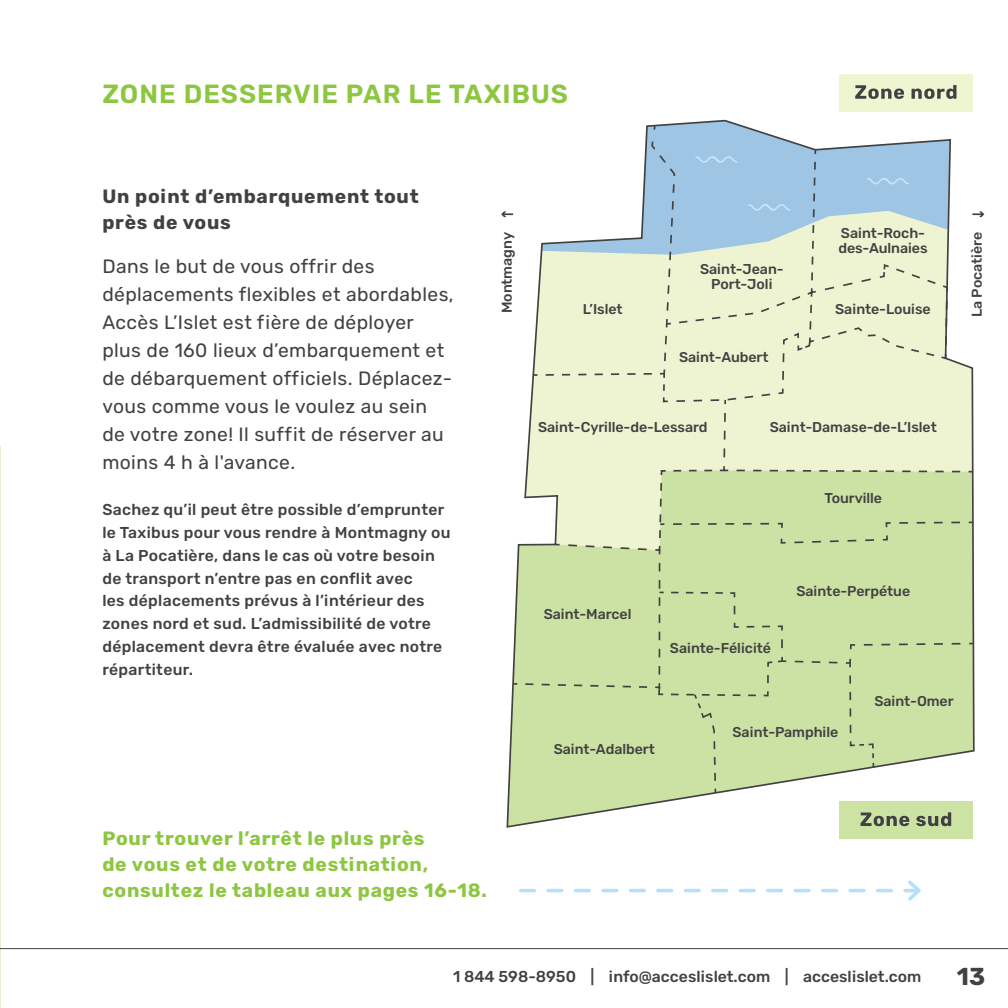
<style>
.page{position:relative;width:1008px;height:1008px;background:#fff}
.page>*{position:absolute;margin:0;border:0;box-sizing:border-box;transform-origin:0 0}
.t1{font:600 26.25px "Rubik";letter-spacing:.04em;color:#8dc640}
.t2{font:700 24.5px "Rubik";color:#414042}
.t3{font:19.25px/28px "Rubik";letter-spacing:.02em;color:#414042}
.t4{font:700 19.25px/26.2px "Rubik";letter-spacing:.04em;color:#8dc640}
.t5{font:700 19.25px/26.2px "Rubik";letter-spacing:.04em;color:#414042}
.t6{font:500 15.75px/22.8px "Rubik";letter-spacing:.02em;color:#414042}
.t7{font:500 15.75px "Rubik";color:#414042}
.t8{font:300 14.17px/15px "Rubik";letter-spacing:-.005em;color:#424142}
</style>
<div class="page">
<svg style="left:501px;top:211px;width:4px;height:6px"></svg>
<svg style="left:975px;top:211px;width:9px;height:6px"></svg>
<svg style="left:505px;top:119px;width:470px;height:709px"></svg>
<div style="left:839px;top:801px;width:134px;height:38px;background:#cce3a4"></div>
<div style="left:839px;top:74px;width:134px;height:37px;background:#eef5d1"></div>
<svg style="left:861px;top:812px;width:90px;height:14px"></svg>
<svg style="left:855px;top:85px;width:101px;height:14px"></svg>
<svg style="left:521px;top:880px;width:400px;height:21px"></svg>
<hr style="left:0;top:948px;width:1008px;height:1px;background:#414042">
<h1 class="t1" style="left:102px;top:80px;width:467px">ZONE DESSERVIE PAR LE TAXIBUS</h1>
<p class="t5" style="left:102px;top:184px;width:318px">Un point d’embarquement tout près de vous</p>
<p class="t3" style="left:102px;top:253px;width:353px">Dans le but de vous offrir des déplacements flexibles et abordables, Accès L’Islet est fière de déployer plus de 160 lieux d’embarquement et de débarquement officiels. Déplacez&shy;vous comme vous le voulez au sein de votre zone! Il suffit de réserver au moins 4 h à l'avance.</p>
<p class="t6" style="left:102px;top:499px;width:350px">Sachez qu’il peut être possible d’emprunter le Taxibus pour vous rendre à Montmagny ou à La Pocatière, dans le cas où votre besoin de transport n’entre pas en conflit avec<br>les déplacements prévus à l’intérieur des zones nord et sud. L’admissibilité de votre déplacement devra être évaluée avec notre répartiteur.</p>
<p class="t8" style="left:838px;top:225px;width:91px">Saint-Roch&shy;des-Aulnaies</p>
<p class="t8" style="left:500px;top:313px;width:82px;rotate:-90deg">Montmagny</p>
<p class="t8" style="left:970px;top:317px;width:87px;rotate:-90deg">La Pocatière</p>
<p class="t8" style="left:700px;top:262px;width:85px;text-align:center">Saint-Jean-<br>Port-Joli</p>
<p class="t8" style="left:835px;top:302px;width:97px">Sainte-Louise</p>
<p class="t8" style="left:583px;top:302px;width:41px">L’Islet</p>
<p class="t8" style="left:679px;top:350px;width:91px">Saint-Aubert</p>
<p class="t8" style="left:538px;top:420px;width:171px">Saint-Cyrille-de-Lessard</p>
<p class="t8" style="left:544px;top:607px;width:89px">Saint-Marcel</p>
<p class="t8" style="left:770px;top:420px;width:169px">Saint-Damase-de-L’Islet</p>
<p class="t8" style="left:824px;top:491px;width:59px">Tourville</p>
<p class="t8" style="left:796px;top:584px;width:115px">Sainte-Perpétue</p>
<p class="t8" style="left:670px;top:641px;width:103px">Sainte-Félicité</p>
<p class="t8" style="left:554px;top:742px;width:103px">Saint-Adalbert</p>
<p class="t8" style="left:733px;top:725px;width:107px">Saint-Pamphile</p>
<p class="t8" style="left:874px;top:694px;width:81px">Saint-Omer</p>
<p class="t4" style="left:102px;top:826px;width:386px">Pour trouver l’arrêt le plus près<br>de vous et de votre destination, consultez le tableau aux pages 16-18.</p>
<p class="t7" style="left:453px;top:968px;width:470px">1 844 598-8950 | info@acceslislet.com | acceslislet.com</p>
<h2 class="t2" style="left:957px;top:963px;width:30px">13</h2>
</div>
